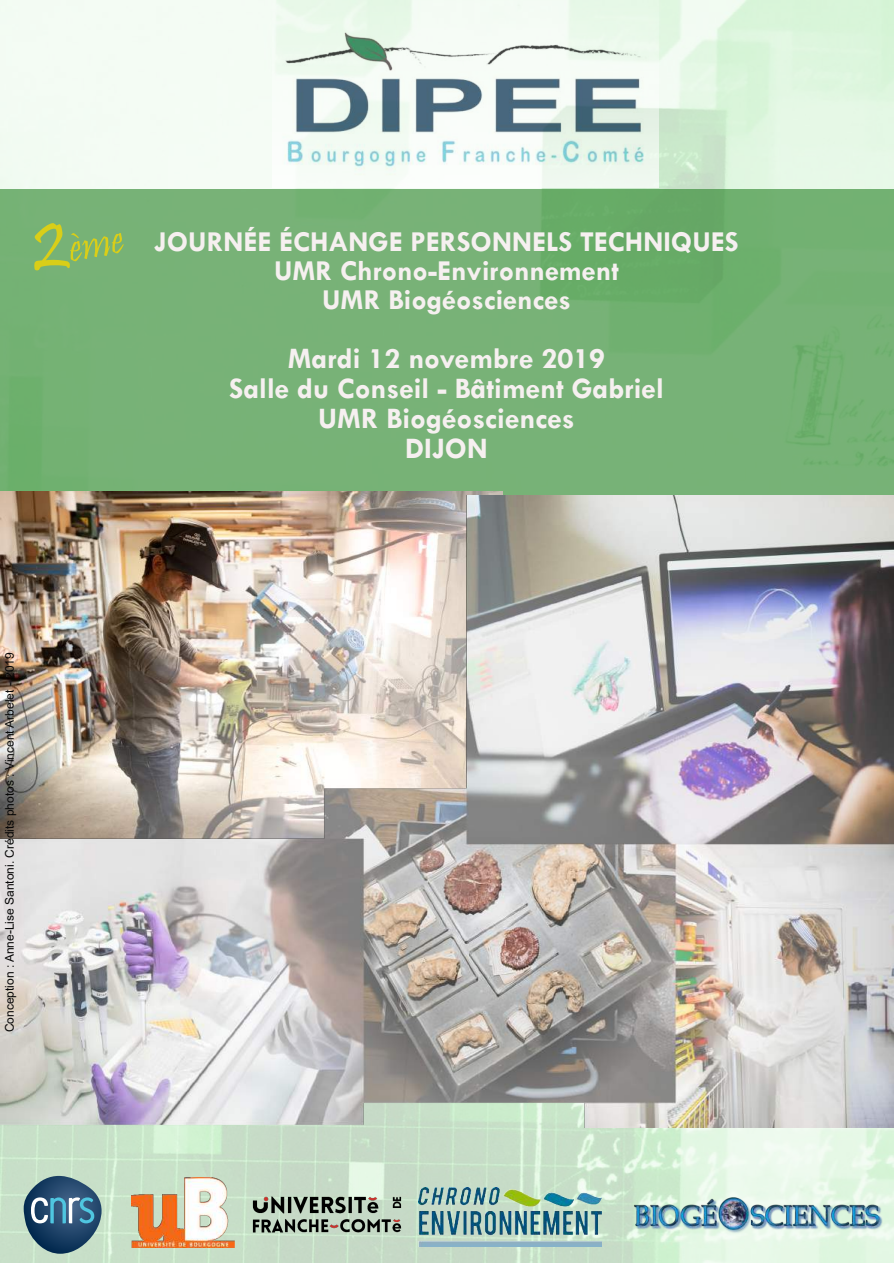
<style>
.page{position:relative;width:894px;height:1263px;background:#fff}
.page>*{position:absolute;margin:0;border:0;box-sizing:border-box;transform-origin:0 0}
.t1{font:45.3px "Pristina";color:#d9ce18}
.t2{font:700 30px/30px "Tw Cen";color:#f6f0f0;text-align:center}
.t3{font:700 29.1px/29.1px "Tw Cen";color:#f6f0f0;text-align:center}
.t4{font:12px "Arial";color:#070707}
.s1{font-size:83.7px}
</style>
<div class="page">
<img style="left:0;top:0;width:893px;height:1263px">
<img style="left:272px;top:0;width:386px;height:187px">
<img style="left:633px;top:1197px;width:249px;height:42px">
<img style="left:418px;top:1188px;width:183px;height:58px">
<img style="left:131px;top:1178px;width:103px;height:69px">
<svg style="left:24px;top:1176px;width:78px;height:78px"></svg>
<div style="left:0;top:189px;width:892px;height:308px;background:#258224;opacity:.6"></div>
<img style="left:0;top:495px;width:893px;height:632px">
<img style="left:250px;top:1194px;width:153px;height:40px">
<h1 class="t1" style="left:28px;top:232px;width:94px;rotate:-11deg"><span class="s1">2</span>ème</h1>
<p class="t3" style="left:154px;top:229px;width:585px">JOURNÉE ÉCHANGE PERSONNELS TECHNIQUES<br>UMR Chrono-Environnement<br>UMR Biogéosciences</p>
<p class="t2" style="left:229px;top:346px;width:436px">Mardi 12 novembre 2019<br>Salle du Conseil - Bâtiment Gabriel<br>UMR Biogéosciences<br>DIJON</p>
<p class="t4" style="left:5px;top:1032px;width:382px;rotate:-90deg">Conception : Anne-Lise Santoni. Crédits photos : Vincent Arbelet - 2019</p>
</div>
